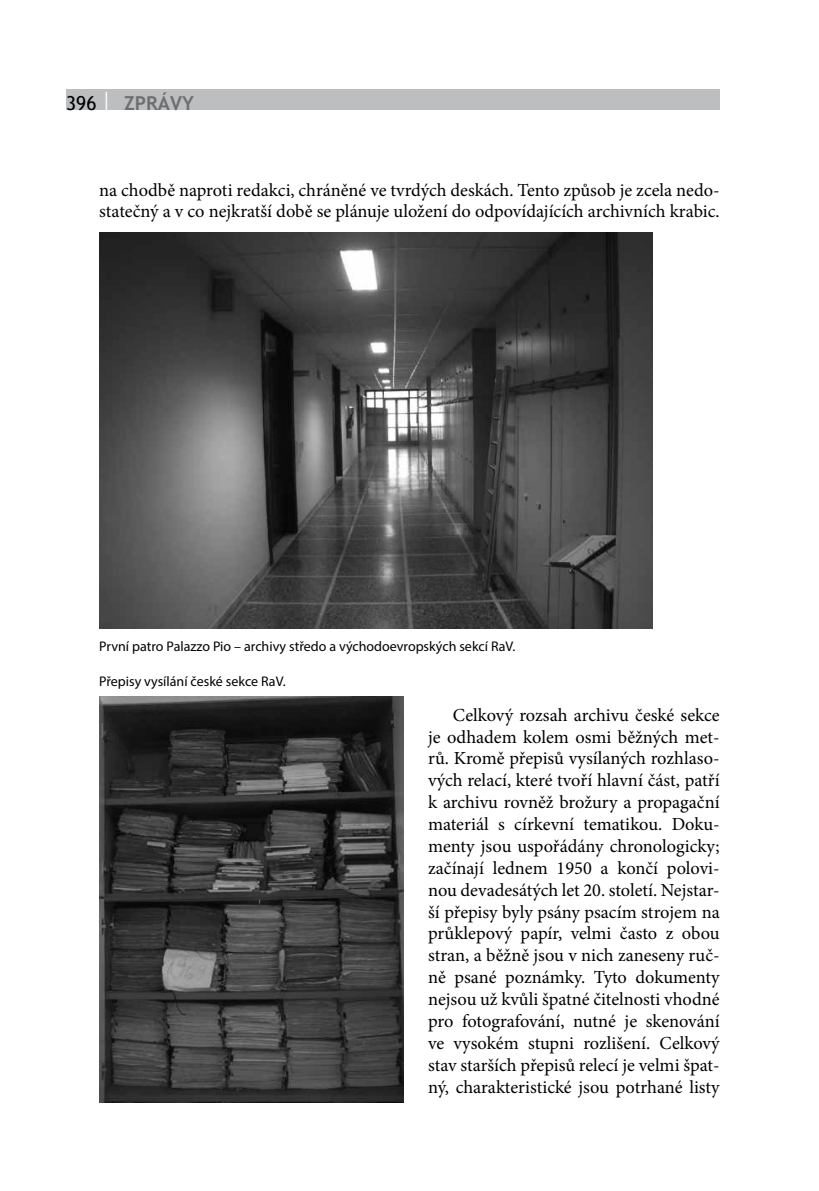
<style>
.page{position:relative;width:819px;height:1191px;background:#fff}
.page>*{position:absolute;margin:0;border:0;box-sizing:border-box;transform-origin:0 0}
.t1{font:700 19.25px "Trebuchet MS";color:#6d6e71}
.t2{font:18.38px/21.9px "Minion Pro";color:#000}
.t3{font:14px "Myriad Pro";color:#000}
.s1{font-weight:400;color:#000}
</style>
<div class="page">
<div style="left:66px;top:89px;width:653px;height:21px;background:#bcbec0"></div>
<img style="left:99px;top:233px;width:553px;height:395px">
<img style="left:99px;top:697px;width:304px;height:405px">
<p class="t1" style="left:66px;top:91px;width:129px"><span class="s1">396</span> <sup>|</sup> ZPRÁVY</p>
<p class="t2" style="left:99px;top:179px;width:622px">na chodbě naproti redakci, chráněné ve tvrdých deskách. Tento způsob je zcela nedo&shy;statečný a v co nejkratší době se plánuje uložení do odpovídajících archivních krabic.</p>
<p class="t3" style="left:99px;top:637px;width:417px">První patro Palazzo Pio – archivy středo a východoevropských sekcí RaV.</p>
<p class="t3" style="left:99px;top:672px;width:188px">Přepisy vysílání české sekce RaV.</p>
<p class="t2" style="left:428px;top:704px;width:293px;text-align:justify;text-indent:25px">Celkový rozsah archivu české sekce je odhadem kolem osmi běžných met&shy;rů. Kromě přepisů vysílaných rozhlaso&shy;vých relací, které tvoří hlavní část, patří k archivu rovněž brožury a propagační materiál s církevní tematikou. Doku&shy;menty jsou uspořádány chronologicky; začínají lednem 1950 a končí polovi&shy;nou devadesátých let 20. století. Nejstar&shy;ší přepisy byly psány psacím strojem na průklepový papír, velmi často z obou stran, a běžně jsou v nich zaneseny ruč&shy;ně psané poznámky. Tyto dokumenty nejsou už kvůli špatné čitelnosti vhodné pro fotografování, nutné je skenování ve vysokém stupni rozlišení. Celkový stav starších přepisů relecí je velmi špat&shy;ný, charakteristické jsou potrhané listy</p>
</div>
